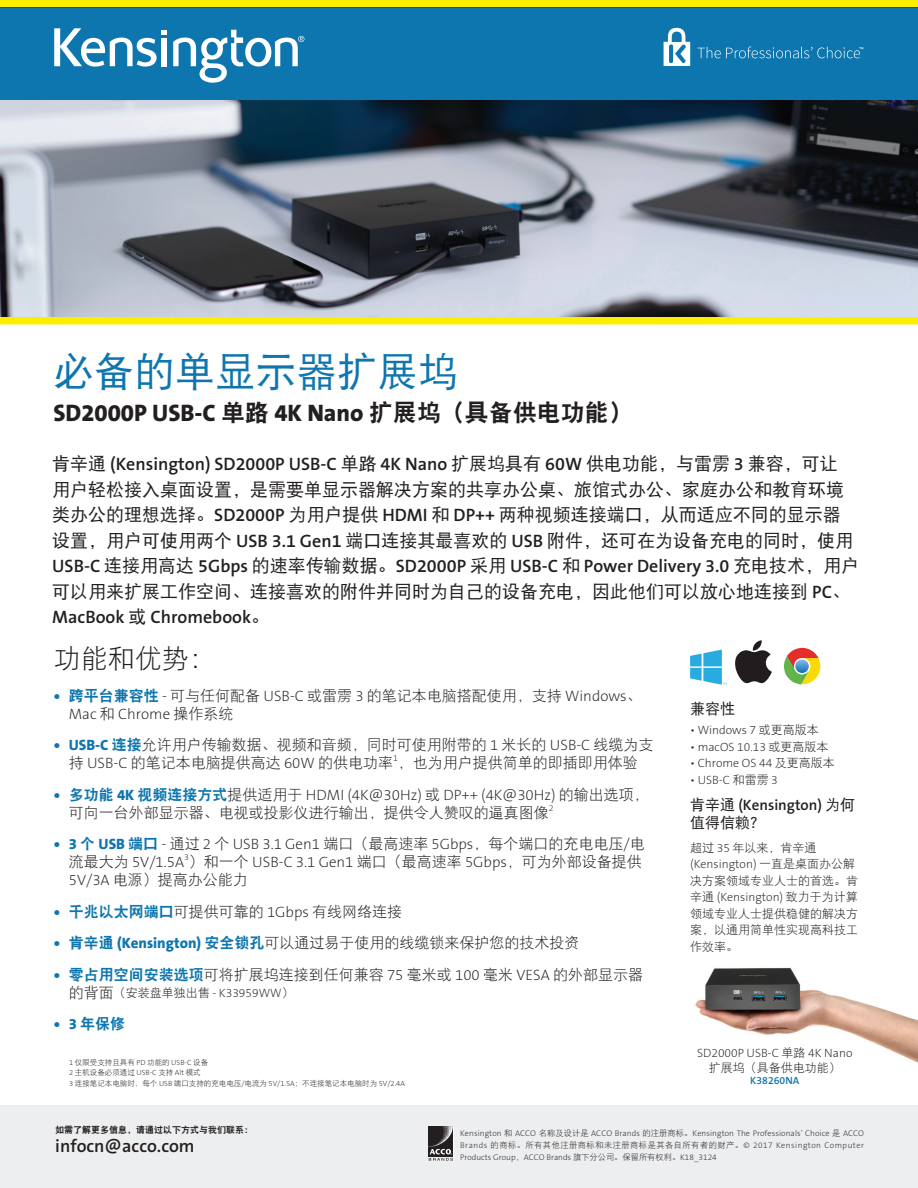
<style>
.page{position:relative;width:918px;height:1188px;background:#fff}
.page>*{position:absolute;margin:0;border:0;box-sizing:border-box;transform-origin:0 0}
.t1{font:40.5px "DFP Hei W5";color:#0e76ae}
.Features{font:27px "DFP Hei W3";color:#231f20}
.t2{font:24px "The Sans KENSINGTON8 XB";color:#231f20}
.t3{font:18px/25.5px "DFP Hei W5";color:#231f20}
.t4{font:18px "The Sans KENSINGTON6 SB";color:#231f20}
.t5{font:15px/18px "DFP Hei W3";color:#231f20}
.t6{font:15px/18px "The Sans KENSINGTON6 SB";color:#231f20}
.t7{font:15px "DFP Hei W9";color:#0e76ae}
.t8{font:15px "DFP Hei W5";color:#231f20}
.t9{font:12px/16.5px "DFP Hei W3";color:#231f20}
.t10{font:12px/15px "The Sans KENSINGTON2 XL";color:#231f20;text-align:center}
.t11{font:10.5px "The Sans KENSINGTON6 SB";color:#0e76ae}
.t12{font:9px "DFP Hei W9";color:#231f20}
.t13{font:8.7px "The Sans KENSINGTON2 XL";color:#231f20}
.t14{font:8.25px/12px "The Sans KENSINGTON2 XL";color:#231f20;text-align:justify}
.t15{font:7.5px/10.5px "DFP Hei W3";color:#231f20}
.s1{font-family:"DFP Hei W9"}
.s2{font-family:"The Sans KENSINGTON6 SB"}
.s3{font-family:"The Sans KENSINGTON8 XB";color:#0e76ae}
.s4{font-family:"DFP Hei W9";color:#0e76ae}
.s5{font-family:"The Sans KENSINGTON2 XL"}
.s6{font-size:15px}
.s7{font-family:"The Sans KENSINGTON8 XB"}
.s8{font-family:"DFP Hei W3"}
.s9{font-family:"DFP Hei W5"}
</style>
<div class="page">
<img style="left:0;top:100px;width:918px;height:217px">
<div style="left:0;top:8px;width:918px;height:92px;background:#0e76ae"></div>
<div style="left:0;top:317px;width:918px;height:8px;background:#fcee01"></div>
<svg style="left:173px;top:30px;width:131px;height:53px"></svg>
<svg style="left:54px;top:28px;width:113px;height:39px"></svg>
<div style="left:0;top:1105px;width:918px;height:83px;background:#edeeef"></div>
<img style="left:428px;top:1127px;width:25px;height:29px">
<svg style="left:429px;top:1149px;width:24px;height:12px"></svg>
<div style="left:0;top:0;width:918px;height:8px;background:#fcee01"></div>
<svg style="left:697px;top:47px;width:166px;height:11px"></svg>
<svg style="left:664px;top:28px;width:26px;height:38px"></svg>
<svg style="left:735px;top:640px;width:37px;height:43px"></svg>
<svg style="left:690px;top:650px;width:37px;height:35px"></svg>
<svg style="left:784px;top:647px;width:37px;height:38px"></svg>
<img style="left:694px;top:967px;width:224px;height:96px">
<p class="t1" style="left:53px;top:349px;width:406px">必备的单显示器扩展坞</p>
<p class="t2" style="left:53px;top:400px;width:581px">SD2000P USB-C <span class="s1">单路</span> 4K Nano <span class="s1">扩展坞（具备供电功能）</span></p>
<p class="t3" style="left:52px;top:451px;width:808px">肯辛通 <span class="s2">(Kensington) SD2000P USB-C</span> 单路 <span class="s2">4K Nano</span> 扩展坞具有 <span class="s2">60W</span> 供电功能，与雷雳 <span class="s2">3</span> 兼容，可让用户轻松接入桌面设置，是需要单显示器解决方案的共享办公桌、旅馆式办公、家庭办公和教育环境类办公的理想选择。<span class="s2">SD2000P</span> 为用户提供 <span class="s2">HDMI</span> 和 <span class="s2">DP++</span> 两种视频连接端口，从而适应不同的显示器设置，用户可使用两个 <span class="s2">USB 3.1 Gen1</span> 端口连接其最喜欢的 <span class="s2">USB</span> 附件，还可在为设备充电的同时，使用<span class="s2">USB-C</span> 连接用高达 <span class="s2">5Gbps</span> 的速率传输数据。<span class="s2">SD2000P</span> 采用 <span class="s2">USB-C</span> 和 <span class="s2">Power Delivery 3.0</span> 充电技术，用户可以用来扩展工作空间、连接喜欢的附件并同时为自己的设备充电，因此他们可以放心地连接到 <span class="s2">PC</span>、<span class="s2">MacBook</span> 或 <span class="s2">Chromebook</span>。</p>
<p class="Features" style="left:54px;top:643px;width:164px">功能和优势：</p>
<p class="t5" style="left:69px;top:686px;width:574px;text-indent:-15px"><span class="s3">•</span> <span class="s4">跨平台兼容性</span> <span class="s5">-</span> 可与任何配备 <span class="s5">USB-C</span> 或雷雳 <span class="s5">3</span> 的笔记本电脑搭配使用，支持 <span class="s5">Windows</span>、<br><span class="s5">Mac</span> 和 <span class="s5">Chrome</span> 操作系统</p>
<p class="t5" style="left:54px;top:736px;width:601px;text-align:center"><span class="s3">• USB-C</span> <span class="s4">连接</span>允许用户传输数据、视频和音频，同时可使用附带的 <span class="s5">1</span> 米长的 <span class="s5">USB-C</span> 线缆为支持 <span class="s5">USB-C</span> 的笔记本电脑提供高达 <span class="s5">60W</span> 的供电功率，也为用户提供简单的即插即用体验</p>
<p class="t13" style="left:393px;top:754px;width:6px">1</p>
<p class="t5" style="left:69px;top:785px;width:582px;text-indent:-15px"><span class="s3">•</span> <span class="s4">多功能</span> <span class="s3">4K</span> <span class="s4">视频连接方式</span>提供适用于 <span class="s5">HDMI (4K@30Hz)</span> 或 <span class="s5">DP++ (4K@30Hz)</span> 的输出选项，可向一台外部显示器、电视或投影仪进行输出，提供令人赞叹的逼真图像</p>
<p class="t13" style="left:549px;top:803px;width:6px">2</p>
<p class="t5" style="left:54px;top:835px;width:592px;text-align:right"><span class="s3">• 3</span> <span class="s4">个</span> <span class="s3">USB</span> <span class="s4">端口</span> <span class="s5">-</span> 通过 <span class="s5">2</span> 个 <span class="s5">USB 3.1 Gen1</span> 端口（最高速率 <span class="s5">5Gbps</span>，每个端口的充电电压<span class="s5">/</span>电流最大为 <span class="s5">5V/1.5A</span> ）和一个 <span class="s5">USB-C 3.1 Gen1</span> 端口（最高速率 <span class="s5">5Gbps</span>，可为外部设备提供</p>
<p class="t13" style="left:184px;top:853px;width:6px">3</p>
<p class="t5" style="left:69px;top:871px;width:181px"><span class="s5">5V/3A</span> 电源）提高办公能力</p>
<p class="t5" style="left:54px;top:902px;width:350px"><span class="s3">•</span> <span class="s4">千兆以太网端口</span>可提供可靠的 <span class="s5">1Gbps</span> 有线网络连接</p>
<p class="t5" style="left:54px;top:934px;width:527px"><span class="s3">•</span> <span class="s4">肯辛通</span> <span class="s3">(Kensington)</span> <span class="s4">安全锁孔</span>可以通过易于使用的线缆锁来保护您的技术投资</p>
<p class="t5" style="left:54px;top:965px;width:591px"><span class="s3">•</span> <span class="s4">零占用空间安装选项</span>可将扩展坞连接到任何兼容 <span class="s5">75</span> 毫米或 <span class="s5">100</span> 毫米 <span class="s5">VESA</span> 的外部显示器</p>
<p class="t9" style="left:69px;top:984px;width:226px"><span class="s6">的背面</span>（安装盘单独出售 <span class="s5">- K33959WW</span>）</p>
<p class="t7" style="left:54px;top:1016px;width:73px"><span class="s7">• 3</span> 年保修</p>
<p class="t8" style="left:690px;top:700px;width:46px">兼容性</p>
<p class="t10" style="left:690px;top:723px;width:130px">• Windows 7 <span class="s8">或更高版本</span></p>
<p class="t10" style="left:690px;top:740px;width:140px">• macOS 10.13 <span class="s8">或更高版本</span></p>
<p class="t10" style="left:690px;top:756px;width:146px">• Chrome OS 44 <span class="s8">及更高版本</span></p>
<p class="t10" style="left:690px;top:773px;width:89px">• USB-C <span class="s8">和雷雳</span> 3</p>
<p class="t6" style="left:690px;top:797px;width:167px"><span class="s9">肯辛通</span> (Kensington) <span class="s9">为何值得信赖？</span></p>
<p class="t9" style="left:690px;top:839px;width:169px">超过 <span class="s5">35</span> 年以来，肯辛通<span class="s5">(Kensington)</span> 一直是桌面办公解决方案领域专业人士的首选。肯辛通 <span class="s5">(Kensington)</span> 致力于为计算领域专业人士提供稳健的解决方案，以通用简单性实现高科技工作效率。</p>
<p class="t15" style="left:69px;top:1057px;width:337px"><span class="s5">1</span> 仅限受支持且具有 <span class="s5">PD</span> 功能的 <span class="s5">USB-C</span> 设备<br><span class="s5">2</span> 主机设备必须通过 <span class="s5">USB-C</span> 支持 <span class="s5">Alt</span> 模式<br><span class="s5">3</span> 连接笔记本电脑时，每个 <span class="s5">USB</span> 端口支持的充电电压<span class="s5">/</span>电流为 <span class="s5">5V/1.5A</span>；不连接笔记本电脑时为 <span class="s5">5V/2.4A</span></p>
<p class="t10" style="left:697px;top:1046px;width:157px">SD2000P USB-C <span class="s8">单路</span> 4K Nano<span class="s8">扩展坞（具备供电功能）</span></p>
<p class="t11" style="left:750px;top:1075px;width:50px">K38260NA</p>
<p class="t12" style="left:55px;top:1125px;width:199px">如需了解更多信息，请通过以下方式与我们联系：</p>
<p class="t4" style="left:55px;top:1136px;width:141px">infocn@acco.com</p>
<p class="t14" style="left:460px;top:1128px;width:405px">Kensington <span class="s8">和</span> ACCO <span class="s8">名称及设计是</span> ACCO Brands <span class="s8">的注册商标。</span>Kensington The Professionals’ Choice <span class="s8">是</span> ACCO Brands <span class="s8">的商标。所有其他注册商标和未注册商标是其各自所有者的财产。</span>© 2017 Kensington Computer Products Group<span class="s8">，</span>ACCO Brands <span class="s8">旗下分公司。保留所有权利。</span>K18_3124</p>
</div>
